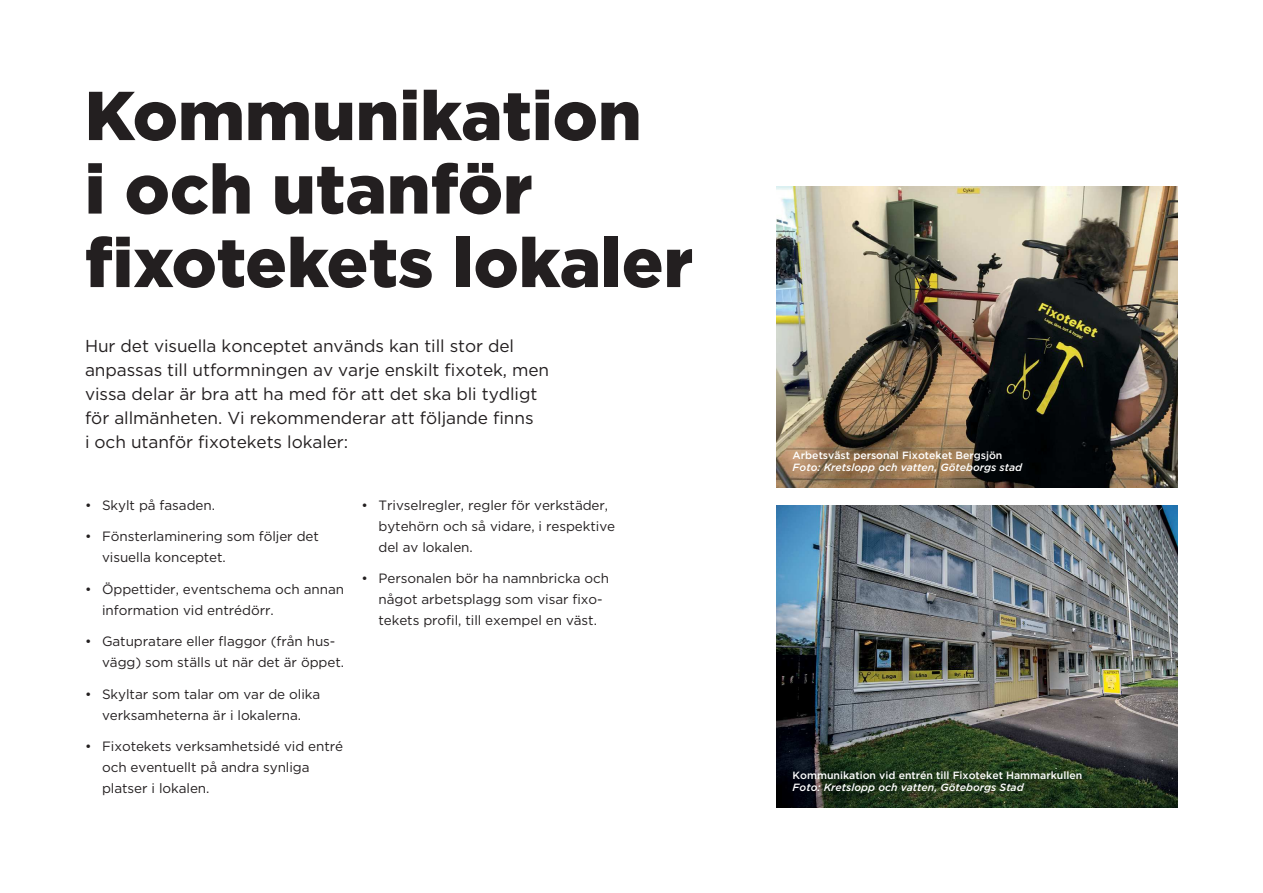
<style>
.page{position:relative;width:1263px;height:893px;background:#fff}
.page>*{position:absolute;margin:0;border:0;box-sizing:border-box;transform-origin:0 0}
.t1{font:900 69px/73.5px "Gotham";color:#231f20}
.t2{font:17.25px/24px "Gotham";letter-spacing:-.005em;color:#231f20}
.t3{font:13.5px/21px "Gotham";letter-spacing:-.005em;color:#231f20}
.t4{font:500 10.5px "Gotham";color:#fff}
.t5{font:italic 500 10.5px "Gotham";color:#fff}
</style>
<div class="page">
<img style="left:776px;top:505px;width:402px;height:303px">
<img style="left:776px;top:187px;width:402px;height:301px">
<h1 class="t1" style="left:85px;top:79px;width:610px">Kommunikation<br>i och utanför fixotekets lokaler</h1>
<p class="t2" style="left:85px;top:334px;width:466px">Hur det visuella konceptet används kan till stor del anpassas till utformningen av varje enskilt fixotek, men vissa delar är bra att ha med för att det ska bli tydligt för allmänheten. Vi rekommenderar att följande finns<br>i och utanför fixotekets lokaler:</p>
<p class="t3" style="left:85px;top:494px;width:132px">• Skylt på fasaden.</p>
<p class="t3" style="left:102px;top:526px;width:218px;text-indent:-17px">• Fönsterlaminering som följer det visuella konceptet.</p>
<p class="t3" style="left:102px;top:578px;width:243px;text-indent:-17px">• Öppettider, eventschema och annan information vid entrédörr.</p>
<p class="t3" style="left:102px;top:631px;width:244px;text-indent:-17px">• Gatupratare eller flaggor (från hus&shy;vägg) som ställs ut när det är öppet.</p>
<p class="t3" style="left:85px;top:683px;width:237px;text-align:center">• Skyltar som talar om var de olika verksamheterna är i lokalerna.</p>
<p class="t3" style="left:102px;top:736px;width:243px;text-indent:-17px">• Fixotekets verksamhetsidé vid entré och eventuellt på andra synliga platser i lokalen.</p>
<p class="t3" style="left:378px;top:494px;width:238px;text-indent:-17px">• Trivselregler, regler för verkstäder, bytehörn och så vidare, i respektive del av lokalen.</p>
<p class="t3" style="left:378px;top:568px;width:232px;text-indent:-17px">• Personalen bör ha namnbricka och något arbetsplagg som visar fixo&shy;tekets profil, till exempel en väst.</p>
<p class="t4" style="left:793px;top:450px;width:211px">Arbetsväst personal Fixoteket Bergsjön</p>
<p class="t5" style="left:793px;top:463px;width:231px">Foto: Kretslopp och vatten, Göteborgs stad</p>
<p class="t4" style="left:793px;top:770px;width:291px">Kommunikation vid entrén till Fixoteket Hammarkullen</p>
<p class="t5" style="left:793px;top:783px;width:233px">Foto: Kretslopp och vatten, Göteborgs Stad</p>
</div>
